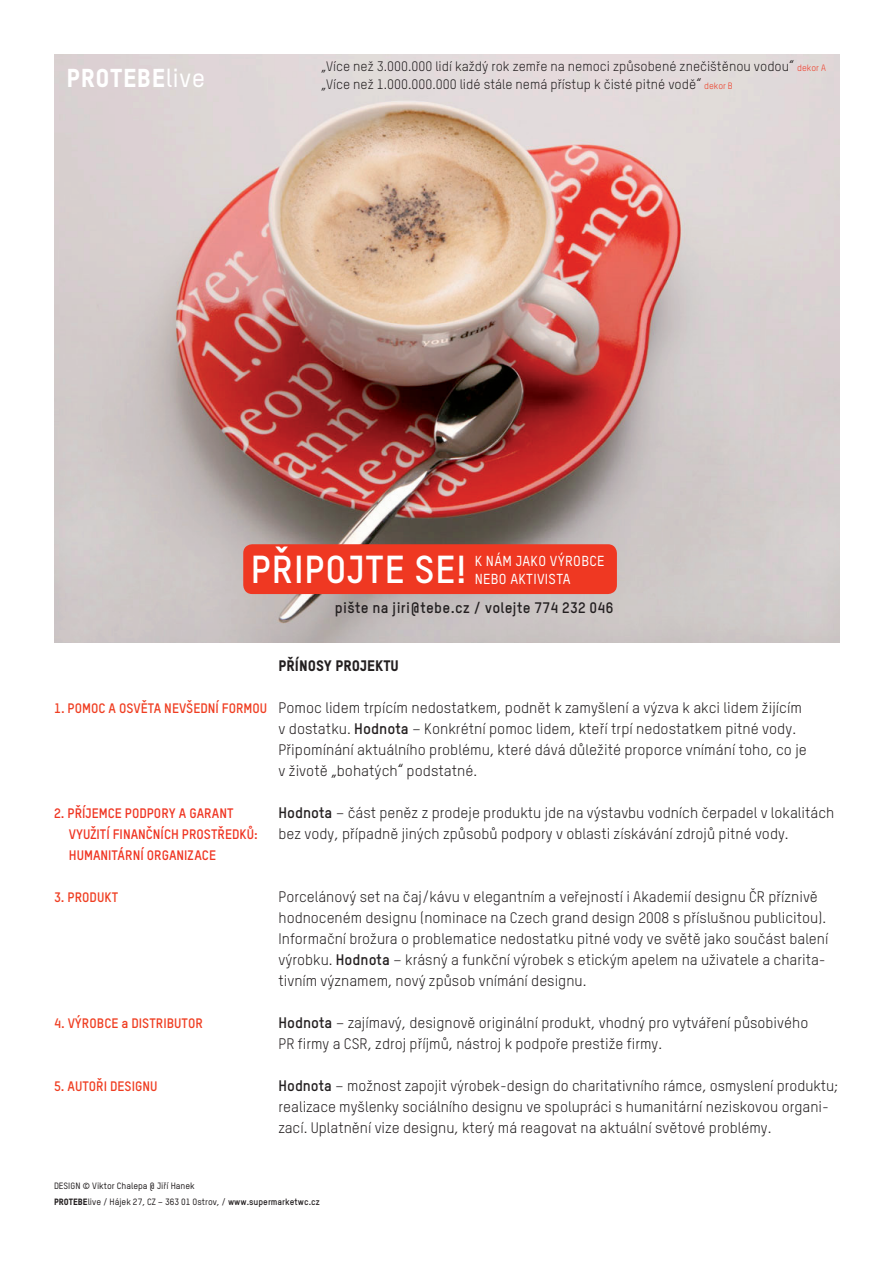
<style>
.page{position:relative;width:893px;height:1263px;background:#fff}
.page>*{position:absolute;margin:0;border:0;box-sizing:border-box;transform-origin:0 0}
.t1{font:700 38.4px "TSTARPRO";letter-spacing:.02em;color:#fff}
.t2{font:25.5px "TSTARPRO Headline";letter-spacing:.02em;color:#fff}
.t3{font:15px/21px "TSTARPRO";color:#231f20}
.t4{font:700 15px "TSTARPRO";letter-spacing:.02em;color:#231f20}
.t5{font:15px "TSTARPRO Headline";color:#231f20}
.t6{font:500 14.25px/18px "TSTARPRO";letter-spacing:.02em;color:#fff}
.t7{font:13.5px/18px "TSTARPRO";color:#231f20}
.t8{font:700 13.5px "TSTARPRO";color:#ef3e22}
.t9{font:700 13.5px/21px "TSTARPRO";color:#ef3522}
.t10{font:500 9px/15.6px "TSTARPRO";color:#231f20}
.t11{font:9px "TSTARPRO";color:#ef3822}
.s1{font-family:"TSTARPRO";font-weight:500}
.s2{font-weight:700}
.s3{font-family:"TSTARPRO Headline";font-weight:400}
</style>
<div class="page">
<img style="left:54px;top:60px;width:785px;height:582px">
<div style="left:243px;top:544px;width:374px;height:50px;background:#ef3822;border-radius:9px"></div>
<h2 class="t2" style="left:67px;top:64px;width:140px">PROTEBE<span class="s1">live</span></h2>
<p class="t7" style="left:321px;top:58px;width:475px">„Více než 3.000.000 lidí každý rok zemře na nemoci způsobené znečištěnou vodou“ „Více než 1.000.000.000 lidé stále nemá přístup k čisté pitné vodě“</p>
<p class="t11" style="left:797px;top:64px;width:30px">dekor A</p>
<p class="t11" style="left:704px;top:82px;width:30px">dekor B</p>
<h1 class="t1" style="left:251px;top:555px;width:217px">PŘIPOJTE SE!</h1>
<p class="t6" style="left:475px;top:553px;width:131px">K NÁM JAKO VÝROBCE<br>NEBO AKTIVISTA</p>
<p class="t4" style="left:335px;top:602px;width:280px">pište na jiri@tebe.cz / volejte 774 232 046</p>
<p class="t8" style="left:54px;top:703px;width:215px">1. POMOC A OSVĚTA NEVŠEDNÍ FORMOU</p>
<p class="t9" style="left:69px;top:804px;width:190px;text-indent:-15px">2. PŘÍJEMCE PODPORY A GARANT<br>VYUŽITÍ FINANČNÍCH PROSTŘEDKŮ:<br>HUMANITÁRNÍ ORGANIZACE</p>
<p class="t8" style="left:54px;top:892px;width:66px">3. PRODUKT</p>
<p class="t8" style="left:54px;top:1018px;width:150px">4. VÝROBCE a DISTRIBUTOR</p>
<p class="t8" style="left:54px;top:1081px;width:105px">5. AUTOŘI DESIGNU</p>
<p class="t5" style="left:279px;top:657px;width:122px">PŘÍNOSY PROJEKTU</p>
<p class="t3" style="left:279px;top:699px;width:530px">Pomoc lidem trpícím nedostatkem, podnět k zamyšlení a výzva k akci lidem žijícím v dostatku. <span class="s2">Hodnota</span> – Konkrétní pomoc lidem, kteří trpí nedostatkem pitné vody.<br>Připomínání aktuálního problému, které dává důležité proporce vnímání toho, co je v životě „bohatých“ podstatné.</p>
<p class="t3" style="left:279px;top:804px;width:557px"><span class="s2">Hodnota</span> – část peněz z prodeje produktu jde na výstavbu vodních čerpadel v lokalitách bez vody, případně jiných způsobů podpory v oblasti získávání zdrojů pitné vody.</p>
<p class="t3" style="left:279px;top:888px;width:551px">Porcelánový set na čaj/kávu v elegantním a veřejností i Akademií designu ČR příznivě hodnoceném designu (nominace na Czech grand design 2008 s příslušnou publicitou).<br>Informační brožura o problematice nedostatku pitné vody ve světě jako součást balení výrobku. <span class="s2">Hodnota</span> – krásný a funkční výrobek s etickým apelem na uživatele a charita&shy;tivním významem, nový způsob vnímání designu.</p>
<p class="t3" style="left:279px;top:1014px;width:531px"><span class="s2">Hodnota</span> – zajímavý, designově originální produkt, vhodný pro vytváření působivého<br>PR firmy a CSR, zdroj příjmů, nástroj k podpoře prestiže firmy.</p>
<p class="t3" style="left:279px;top:1077px;width:561px"><span class="s2">Hodnota</span> – možnost zapojit výrobek-design do charitativního rámce, osmyslení produktu; realizace myšlenky sociálního designu ve spolupráci s humanitární neziskovou organi&shy;zací. Uplatnění vize designu, který má reagovat na aktuální světové problémy.</p>
<p class="t10" style="left:54px;top:1179px;width:267px">DESIGN © Viktor Chalepa @ Jiří Hanek<br><span class="s3">PROTEBE</span>live / Hájek 27, CZ – 363 01 Ostrov, / <span class="s2">www.supermarketwc.cz</span></p>
</div>
